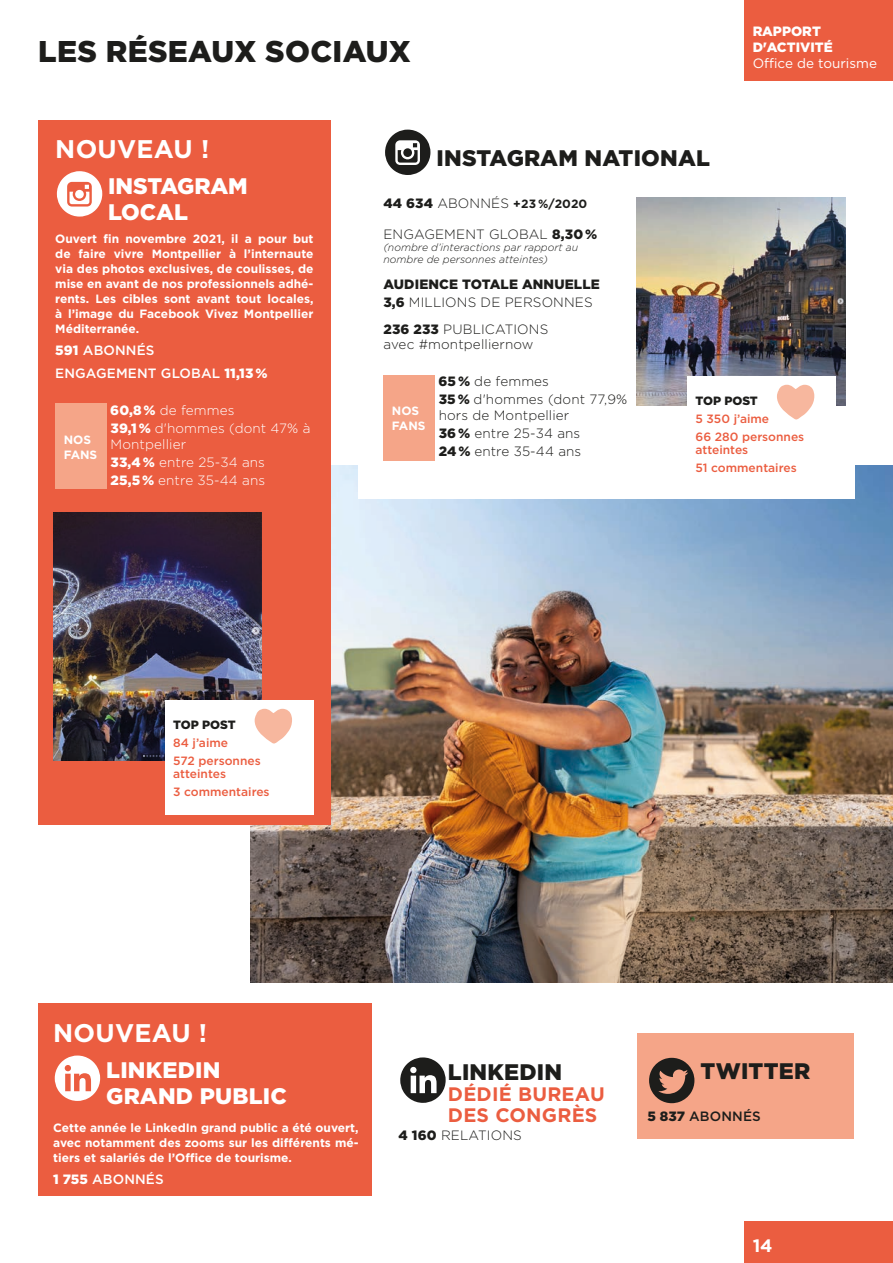
<style>
.page{position:relative;width:893px;height:1263px;background:#fff}
.page>*{position:absolute;margin:0;border:0;box-sizing:border-box;transform-origin:0 0}
.t1{font:66px "Social Shapes";color:#1d1d1b}
.t2{font:66px "Social Shapes";color:#fff}
.t3{font:900 30px "Gotham";letter-spacing:.01em;color:#1d1d1b}
.t4{font:700 25.5px "Gotham";letter-spacing:.01em;color:#fff}
.t5{font:900 22.5px/25.5px "Gotham";letter-spacing:.01em;color:#fff}
.t6{font:900 22.5px "Gotham";letter-spacing:.01em;color:#1d1d1b}
.t7{font:700 19.5px/21px "Gotham";letter-spacing:.01em;color:#eb5d40}
.t8{font:700 18px "Gotham";color:#fff}
.t9{font:300 13.5px/18px "Gotham";letter-spacing:.01em;color:#1d1d1b}
.t10{font:300 13.5px/18px "Gotham";letter-spacing:.01em;color:#fff}
.t11{font:900 13.5px/18px "Gotham";letter-spacing:.01em;color:#1d1d1b}
.t12{font:500 13.5px/22.2px "Gotham";letter-spacing:.01em;color:#fff}
.t13{font:900 13.5px/16.2px "Gotham";color:#fff}
.t14{font:13.5px "Gotham";color:#fff}
.t15{font:500 13.5px "Gotham";letter-spacing:.01em;color:#1d1d1b}
.t16{font:700 12px/15px "Gotham";color:#fff;text-align:justify}
.t17{font:500 12px/17.7px "Gotham";color:#eb5d40}
.t18{font:700 12px "Gotham";letter-spacing:.01em;color:#1d1d1b}
.t19{font:900 12px "Gotham";letter-spacing:-.005em;color:#1d1d1b}
.t20{font:italic 300 10.5px/12px "Gotham";color:#1d1d1b}
.s1{font-weight:900}
.s2{font-weight:900;font-size:13.5px}
.s3{font-weight:300;font-size:13.5px}
.s4{font-weight:300}
</style>
<div class="page">
<div style="left:744px;top:1222px;width:149px;height:41px;background:#eb5d40"></div>
<div style="left:744px;top:0;width:149px;height:81px;background:#eb5d40"></div>
<img style="left:251px;top:465px;width:642px;height:517px">
<div style="left:38px;top:120px;width:293px;height:705px;background:#eb5d40"></div>
<div style="left:55px;top:404px;width:51px;height:85px;background:#f5a588"></div>
<img style="left:53px;top:513px;width:208px;height:248px">
<div style="left:165px;top:700px;width:149px;height:115px;background:#fff"></div>
<svg style="left:255px;top:709px;width:37px;height:34px"></svg>
<div style="left:38px;top:1003px;width:334px;height:193px;background:#eb5d40"></div>
<div style="left:638px;top:1033px;width:216px;height:106px;background:#f5a588"></div>
<div style="left:359px;top:91px;width:496px;height:407px;background:#fff"></div>
<img style="left:637px;top:197px;width:208px;height:208px">
<div style="left:687px;top:376px;width:149px;height:115px;background:#fff"></div>
<svg style="left:777px;top:385px;width:37px;height:34px"></svg>
<div style="left:383px;top:375px;width:51px;height:85px;background:#f5a588"></div>
<h2 class="t3" style="left:38px;top:31px;width:374px">LES RÉSEAUX SOCIAUX</h2>
<p class="t13" style="left:753px;top:23px;width:82px">RAPPORT<br>D'ACTIVITÉ</p>
<p class="t14" style="left:753px;top:55px;width:126px">Office de tourisme</p>
<h3 class="t4" style="left:55px;top:132px;width:156px">NOUVEAU !</h3>
<h1 class="t2" style="left:55px;top:155px;width:50px">$</h1>
<h3 class="t5" style="left:108px;top:173px;width:141px">INSTAGRAM<br>LOCAL</h3>
<p class="t16" style="left:55px;top:231px;width:260px">Ouvert fin novembre 2021, il a pour but de faire vivre Montpellier à l’internaute via des photos exclusives, de coulisses, de mise en avant de nos professionnels adhé&shy;rents. Les cibles sont avant tout locales, à l’image du Facebook Vivez Montpellier Méditerranée.</p>
<p class="t12" style="left:55px;top:339px;width:214px"><span class="s1">591</span> ABONNÉS<br>ENGAGEMENT GLOBAL <span class="s1">11,13 %</span></p>
<p class="t16" style="left:64px;top:432px;width:35px">NOS<br>FANS</p>
<p class="t10" style="left:110px;top:401px;width:202px"><span class="s1">60,8 %</span> de femmes<br><span class="s1">39,1 %</span> d'hommes (dont 47% à</p>
<p class="t10" style="left:111px;top:435px;width:156px">Montpellier<br><span class="s1">33,4 %</span> entre 25-34 ans<br><span class="s1">25,5 %</span> entre 35-44 ans</p>
<h1 class="t1" style="left:383px;top:114px;width:50px">$</h1>
<h3 class="t6" style="left:437px;top:143px;width:275px">INSTAGRAM NATIONAL</h3>
<p class="t18" style="left:383px;top:196px;width:205px"><span class="s2">44 634</span> <span class="s3">ABONNÉS</span> +23 %/2020</p>
<p class="t9" style="left:383px;top:224px;width:215px">ENGAGEMENT GLOBAL <span class="s1">8,30 %</span></p>
<p class="t20" style="left:383px;top:241px;width:196px">(nombre d’interactions par rapport au nombre de personnes atteintes)</p>
<p class="t11" style="left:383px;top:275px;width:218px">AUDIENCE TOTALE ANNUELLE<br>3,6 <span class="s4">MILLIONS DE PERSONNES</span></p>
<p class="t9" style="left:383px;top:321px;width:166px;line-height:15px"><span class="s1">236 233</span> PUBLICATIONS avec #montpelliernow</p>
<p class="t16" style="left:392px;top:403px;width:35px">NOS<br>FANS</p>
<p class="t9" style="left:438px;top:372px;width:190px"><span class="s1">65 %</span> de femmes<br><span class="s1">35 %</span> d'hommes (dont 77,9%</p>
<p class="t9" style="left:439px;top:406px;width:144px">hors de Montpellier<br><span class="s1">36 %</span> entre 25-34 ans<br><span class="s1">24 %</span> entre 35-44 ans</p>
<p class="t19" style="left:695px;top:392px;width:64px">TOP POST</p>
<p class="t17" style="left:695px;top:409px;width:110px">5 350 j’aime<br>66 280 personnes</p>
<p class="t17" style="left:695px;top:441px;width:103px">atteintes<br>51 commentaires</p>
<p class="t19" style="left:173px;top:716px;width:64px">TOP POST</p>
<p class="t17" style="left:173px;top:733px;width:89px">84 j’aime<br>572 personnes</p>
<p class="t17" style="left:173px;top:765px;width:98px">atteintes<br>3 commentaires</p>
<h3 class="t4" style="left:53px;top:1016px;width:156px">NOUVEAU !</h3>
<h1 class="t2" style="left:53px;top:1039px;width:50px">'</h1>
<h3 class="t5" style="left:106px;top:1057px;width:182px">LINKEDIN<br>GRAND PUBLIC</h3>
<p class="t16" style="left:53px;top:1120px;width:307px">Cette année le LinkedIn grand public a été ouvert, avec notamment des zooms sur les différents mé&shy;tiers et salariés de l’Office de tourisme.</p>
<p class="t12" style="left:53px;top:1168px;width:112px"><span class="s1">1 755</span> ABONNÉS</p>
<h1 class="t1" style="left:399px;top:1041px;width:50px">'</h1>
<h3 class="t6" style="left:448px;top:1057px;width:116px">LINKEDIN</h3>
<h3 class="t7" style="left:448px;top:1084px;width:158px">DÉDIÉ BUREAU<br>DES CONGRÈS</h3>
<p class="t9" style="left:399px;top:1126px;width:125px"><span class="s1">4 160</span> RELATIONS</p>
<h1 class="t1" style="left:647px;top:1042px;width:50px">"</h1>
<h3 class="t6" style="left:701px;top:1056px;width:111px">TWITTER</h3>
<p class="t15" style="left:647px;top:1107px;width:115px"><span class="s1">5 837</span> ABONNÉS</p>
<h3 class="t8" style="left:753px;top:1233px;width:21px">14</h3>
</div>
